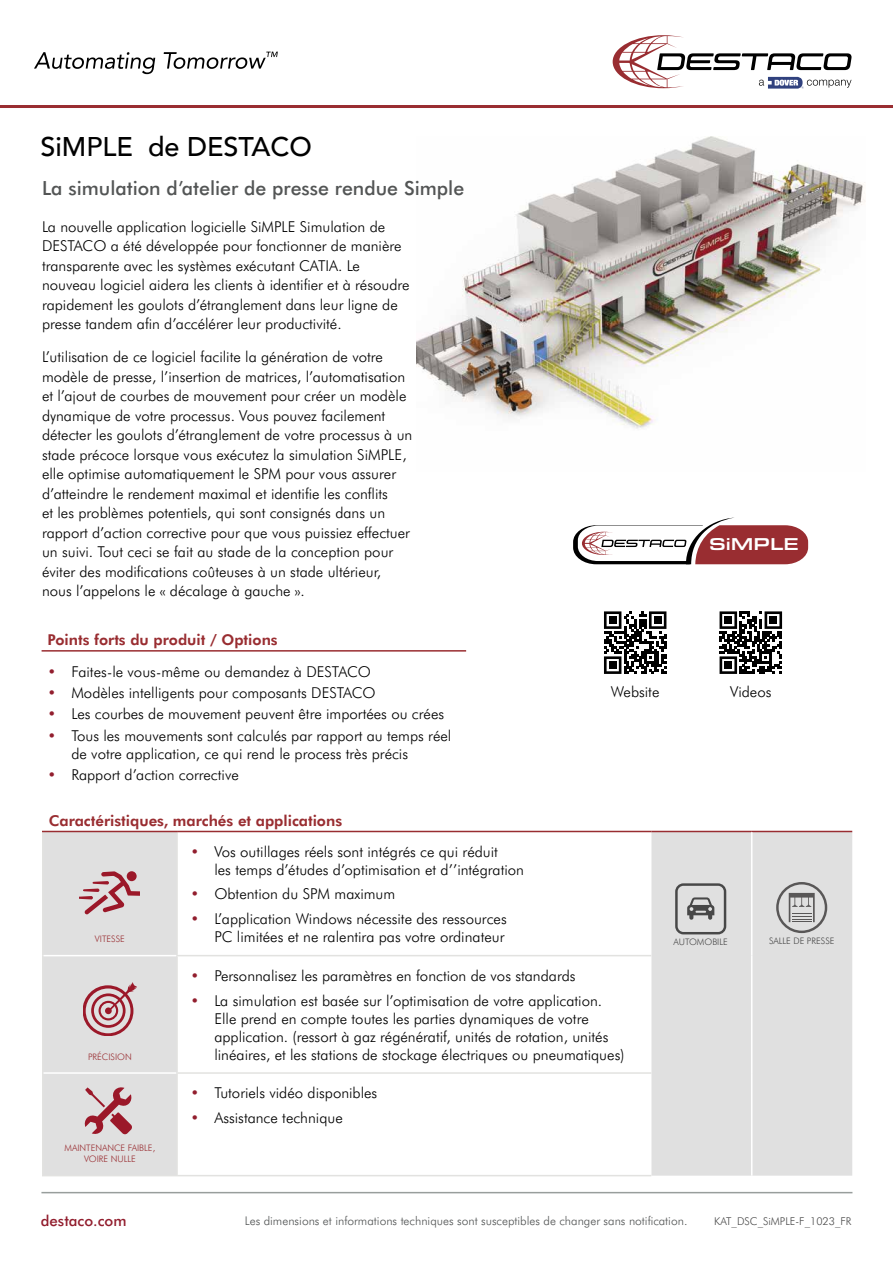
<style>
.page{position:relative;width:893px;height:1263px;background:#fff}
.page>*{position:absolute;margin:0;border:0;box-sizing:border-box;transform-origin:0 0}
.t1{font:500 27px "Avenir";color:#000}
.t2{font:500 19.5px "Futura BT";color:#535555}
.t3{font:500 17.85px "Eurostile Ext";color:#fff}
.t4{font:300 15px/19.5px "Futura BT";color:#000}
.t5{font:700 15px "Futura BT";color:#992d31}
.t6{font:500 15px "Futura BT";color:#921e2e}
.t7{font:300 12px "Futura BT";color:#535555}
.t8{font:300 10.8px "Futura BT";color:#484848}
.t9{font:300 9px/10.8px "Futura BT";color:#992d31;text-align:center}
.t10{font:300 9px "Futura BT";color:#484848}
.s1{color:#921e2e}
</style>
<div class="page">
<hr style="left:41px;top:1192px;width:811px;height:1px;background:#989e9c">
<svg style="left:613px;top:35px;width:238px;height:54px"></svg>
<hr style="left:0;top:105px;width:893px;height:3px;background:#992d31">
<svg style="left:34px;top:52px;width:121px;height:22px"></svg>
<svg style="left:164px;top:52px;width:114px;height:17px"></svg>
<img style="left:417px;top:137px;width:449px;height:292px">
<div style="left:44px;top:832px;width:808px;height:343px;background:#e0e0e0"></div>
<svg style="left:178px;top:832px;width:473px;height:343px"></svg>
<hr style="left:42px;top:832px;width:2px;height:124px;background:#e2e2e0">
<hr style="left:176px;top:832px;width:2px;height:123px;background:#e2e2e0">
<hr style="left:42px;top:956px;width:2px;height:117px;background:#e2e2e0">
<hr style="left:176px;top:955px;width:475px;height:1px;background:#e2e2e0">
<hr style="left:176px;top:956px;width:2px;height:116px;background:#e2e2e0">
<hr style="left:42px;top:1073px;width:2px;height:102px;background:#e2e2e0">
<hr style="left:176px;top:1072px;width:475px;height:2px;background:#e2e2e0">
<hr style="left:176px;top:1074px;width:2px;height:101px;background:#e2e2e0">
<hr style="left:42px;top:1175px;width:135px;height:1px;background:#e2e2e0">
<hr style="left:177px;top:1175px;width:474px;height:1px;background:#e2e2e0">
<hr style="left:42px;top:831px;width:135px;height:1px;background:#992d31">
<hr style="left:177px;top:831px;width:474px;height:1px;background:#992d31">
<hr style="left:651px;top:831px;width:101px;height:1px;background:#992d31">
<hr style="left:752px;top:831px;width:100px;height:1px;background:#992d31">
<hr style="left:44px;top:955px;width:132px;height:1px;background:#fff">
<hr style="left:751px;top:832px;width:1px;height:124px;background:#fff">
<hr style="left:751px;top:956px;width:1px;height:117px;background:#fff">
<hr style="left:751px;top:1073px;width:1px;height:102px;background:#fff">
<hr style="left:42px;top:650px;width:424px;height:2px;background:#992d31">
<svg style="left:79px;top:871px;width:60px;height:43px"></svg>
<svg style="left:43px;top:956px;width:133px;height:219px"></svg>
<svg style="left:675px;top:883px;width:51px;height:51px"></svg>
<svg style="left:776px;top:882px;width:51px;height:51px"></svg>
<svg style="left:573px;top:518px;width:235px;height:46px"></svg>
<svg style="left:604px;top:611px;width:63px;height:63px"></svg>
<div style="left:609px;top:616px;width:7px;height:8px;background:#000"></div>
<div style="left:654px;top:616px;width:7px;height:8px;background:#000"></div>
<div style="left:609px;top:661px;width:7px;height:8px;background:#000"></div>
<svg style="left:719px;top:611px;width:64px;height:63px"></svg>
<svg style="left:720px;top:611px;width:62px;height:63px"></svg>
<div style="left:724px;top:616px;width:8px;height:8px;background:#000"></div>
<div style="left:770px;top:616px;width:7px;height:8px;background:#000"></div>
<div style="left:724px;top:661px;width:8px;height:8px;background:#000"></div>
<h1 class="t1" style="left:40px;top:123px;width:273px">SiMPLE de DESTACO</h1>
<h2 class="t2" style="left:42px;top:175px;width:424px">La simulation d’atelier de presse rendue Simple</h2>
<p class="t4" style="left:42px;top:216px;width:369px">La nouvelle application logicielle SiMPLE Simulation de DESTACO a été développée pour fonctionner de manière transparente avec les systèmes exécutant CATIA. Le nouveau logiciel aidera les clients à identifier et à résoudre rapidement les goulots d’étranglement dans leur ligne de presse tandem afin d’accélérer leur productivité.</p>
<p class="t4" style="left:42px;top:347px;width:372px">L’utilisation de ce logiciel facilite la génération de votre modèle de presse, l’insertion de matrices, l’automatisation et l’ajout de courbes de mouvement pour créer un modèle dynamique de votre processus. Vous pouvez facilement détecter les goulots d’étranglement de votre processus à un stade précoce lorsque vous exécutez la simulation SiMPLE, elle optimise automatiquement le SPM pour vous assurer d’atteindre le rendement maximal et identifie les conflits<br>et les problèmes potentiels, qui sont consignés dans un rapport d’action corrective pour que vous puissiez effectuer un suivi. Tout ceci se fait au stade de la conception pour éviter des modifications coûteuses à un stade ultérieur, nous l’appelons le « décalage à gauche ».</p>
<p class="t5" style="left:48px;top:629px;width:232px">Points forts du produit / Options</p>
<p class="t4" style="left:48px;top:661px;width:325px"><span class="s1">•</span> Faites-le vous-même ou demandez à DESTACO</p>
<p class="t4" style="left:48px;top:682px;width:330px"><span class="s1">•</span> Modèles intelligents pour composants DESTACO</p>
<p class="t4" style="left:48px;top:704px;width:398px"><span class="s1">•</span> Les courbes de mouvement peuvent être importées ou crées</p>
<p class="t4" style="left:71px;top:726px;width:381px;line-height:18px;text-indent:-24px"><span class="s1">•</span> Tous les mouvements sont calculés par rapport au temps réel de votre application, ce qui rend le process très précis</p>
<p class="t4" style="left:48px;top:765px;width:193px"><span class="s1">•</span> Rapport d’action corrective</p>
<p class="t5" style="left:49px;top:809px;width:295px">Caractéristiques, marchés et applications</p>
<p class="t9" style="left:95px;top:933px;width:31px">VITESSE</p>
<p class="t4" style="left:214px;top:842px;width:311px;line-height:18px;text-indent:-24px"><span class="s1">•</span> Vos outillages réels sont intégrés ce qui réduit<br>les temps d’études d’optimisation et d’’intégration</p>
<p class="t4" style="left:191px;top:884px;width:206px"><span class="s1">•</span> Obtention du SPM maximum</p>
<p class="t4" style="left:191px;top:909px;width:318px;line-height:18px;text-align:right"><span class="s1">•</span> L’application Windows nécessite des ressources<br>PC limitées et ne ralentira pas votre ordinateur</p>
<p class="t3" style="left:709px;top:531px;width:91px">SiMPLE</p>
<p class="t4" style="left:611px;top:682px;width:50px">Website</p>
<p class="t4" style="left:730px;top:682px;width:43px">Videos</p>
<p class="t10" style="left:674px;top:936px;width:56px">AUTOMOBILE</p>
<p class="t10" style="left:769px;top:934px;width:67px">SALLE DE PRESSE</p>
<p class="t9" style="left:88px;top:1050px;width:45px">PRÉCISION</p>
<p class="t9" style="left:65px;top:1142px;width:92px">MAINTENANCE FAIBLE,<br>VOIRE NULLE</p>
<p class="t4" style="left:191px;top:965px;width:386px"><span class="s1">•</span> Personnalisez les paramètres en fonction de vos standards</p>
<p class="t4" style="left:214px;top:991px;width:412px;line-height:18px;text-indent:-24px"><span class="s1">•</span> La simulation est basée sur l’optimisation de votre application.<br>Elle prend en compte toutes les parties dynamiques de votre application. (ressort à gaz régénératif, unités de rotation, unités linéaires, et les stations de stockage électriques ou pneumatiques)</p>
<p class="t4" style="left:191px;top:1082px;width:188px"><span class="s1">•</span> Tutoriels vidéo disponibles</p>
<p class="t4" style="left:191px;top:1107px;width:154px"><span class="s1">•</span> Assistance technique</p>
<p class="t6" style="left:41px;top:1210px;width:87px">destaco.com</p>
<p class="t7" style="left:245px;top:1212px;width:444px">Les dimensions et informations techniques sont susceptibles de changer sans notification.</p>
<p class="t8" style="left:714px;top:1214px;width:139px">KAT_DSC_SiMPLE-F_1023_FR</p>
</div>
